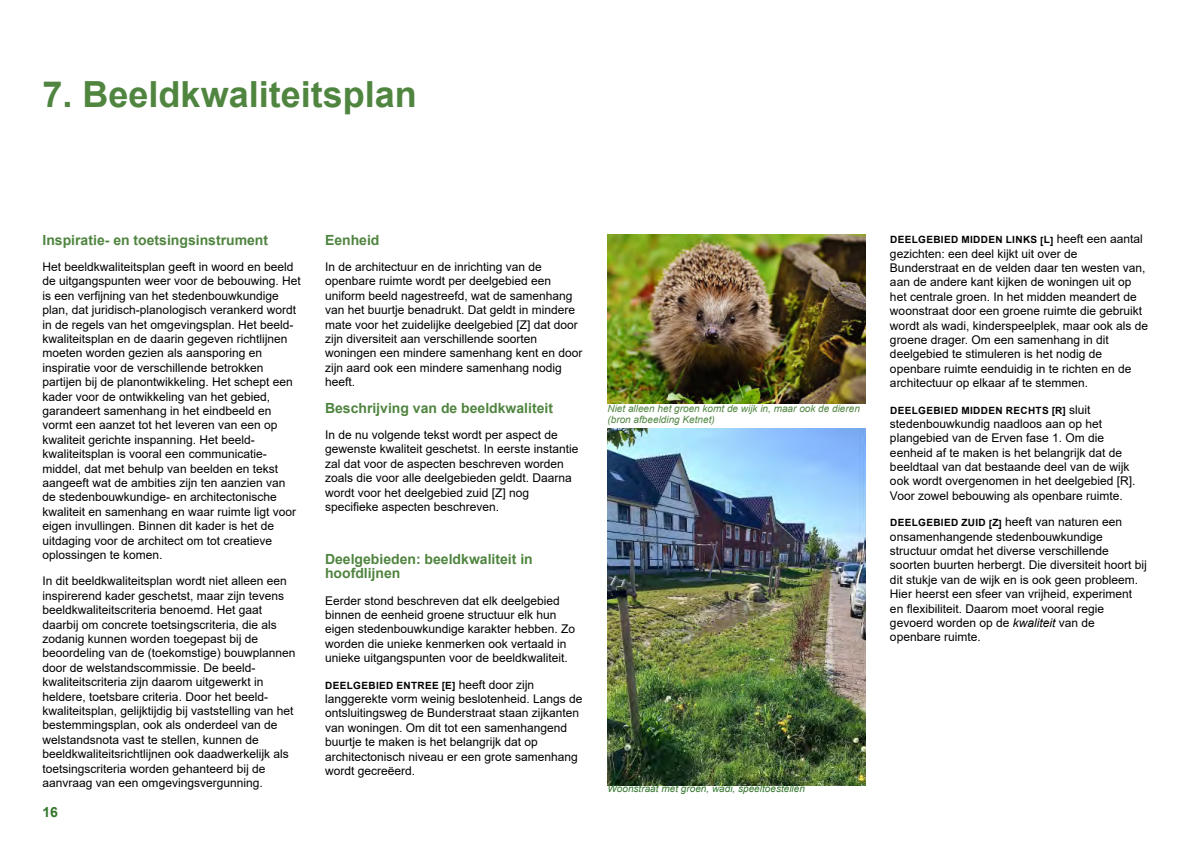
<style>
.page{position:relative;width:1191px;height:842px;background:#fff}
.page>*{position:absolute;margin:0;border:0;box-sizing:border-box;transform-origin:0 0}
.t1{font:700 36px "Arial";color:#508540}
.t2{font:700 14px/14.5px "Arial";color:#508540}
.t3{font:700 14px "Arial";color:#35772d}
.t4{font:12px/14.4px "Arial";color:#000}
.t5{font:700 10px "Arial";letter-spacing:.035em;color:#000}
.t6{font:italic 10px/10.3px "Arial";color:#508540}
.t7{font:italic 10px "Arial";color:#35772d}
.s1{font-weight:400;font-size:12px}
.s2{font-weight:700;font-size:10px}
.s3{font-style:italic}
</style>
<div class="page">
<img style="left:607px;top:429px;width:259px;height:356px">
<img style="left:607px;top:235px;width:259px;height:168px">
<h1 class="t1" style="left:43px;top:80px;width:376px">7. Beeldkwaliteitsplan</h1>
<p class="t2" style="left:43px;top:234px;width:227px">Inspiratie- en toetsingsinstrument</p>
<p class="t4" style="left:43px;top:261px;width:260px">Het beeldkwaliteitsplan geeft in woord en beeld de uitgangspunten weer voor de bebouwing. Het is een verfijning van het stedenbouwkundige plan, dat juridisch-planologisch verankerd wordt in de regels van het omgevingsplan. Het beeld&shy;kwaliteitsplan en de daarin gegeven richtlĳnen moeten worden gezien als aansporing en inspiratie voor de verschillende betrokken partĳen bĳ de planontwikkeling. Het schept een kader voor de ontwikkeling van het gebied, garandeert samenhang in het eindbeeld en vormt een aanzet tot het leveren van een op kwaliteit gerichte inspanning. Het beeld&shy;kwaliteitsplan is vooral een communicatie&shy;middel, dat met behulp van beelden en tekst aangeeft wat de ambities zĳn ten aanzien van de stedenbouwkundige- en architectonische kwaliteit en samenhang en waar ruimte ligt voor eigen invullingen. Binnen dit kader is het de uitdaging voor de architect om tot creatieve oplossingen te komen.</p>
<p class="t4" style="left:43px;top:575px;width:254px">In dit beeldkwaliteitsplan wordt niet alleen een inspirerend kader geschetst, maar zĳn tevens beeldkwaliteitscriteria benoemd. Het gaat daarbĳ om concrete toetsingscriteria, die als zodanig kunnen worden toegepast bĳ de beoordeling van de (toekomstige) bouwplannen door de welstandscommissie. De beeld&shy;kwaliteitscriteria zĳn daarom uitgewerkt in heldere, toetsbare criteria. Door het beeld&shy;kwaliteitsplan, gelĳktĳdig bĳ vaststelling van het bestemmingsplan, ook als onderdeel van de welstandsnota vast te stellen, kunnen de beeldkwaliteitsrichtlĳnen ook daadwerkelĳk als toetsingscriteria worden gehanteerd bĳ de aanvraag van een omgevingsvergunning.</p>
<p class="t3" style="left:43px;top:806px;width:17px">16</p>
<p class="t2" style="left:325px;top:234px;width:56px">Eenheid</p>
<p class="t4" style="left:325px;top:261px;width:259px">In de architectuur en de inrichting van de openbare ruimte wordt per deelgebied een uniform beeld nagestreefd, wat de samenhang van het buurtje benadrukt. Dat geldt in mindere mate voor het zuidelĳke deelgebied [Z] dat door zĳn diversiteit aan verschillende soorten woningen een mindere samenhang kent en door zĳn aard ook een mindere samenhang nodig heeft.</p>
<p class="t2" style="left:325px;top:402px;width:229px">Beschrĳving van de beeldkwaliteit</p>
<p class="t4" style="left:325px;top:429px;width:255px">In de nu volgende tekst wordt per aspect de gewenste kwaliteit geschetst. In eerste instantie zal dat voor de aspecten beschreven worden zoals die voor alle deelgebieden geldt. Daarna wordt voor het deelgebied zuid [Z] nog specifieke aspecten beschreven.</p>
<p class="t2" style="left:325px;top:553px;width:209px">Deelgebieden: beeldkwaliteit in hoofdlĳnen</p>
<p class="t4" style="left:325px;top:594px;width:252px">Eerder stond beschreven dat elk deelgebied binnen de eenheid groene structuur elk hun eigen stedenbouwkundige karakter hebben. Zo worden die unieke kenmerken ook vertaald in unieke uitgangspunten voor de beeldkwaliteit.</p>
<p class="t5" style="left:325px;top:681px;width:210px">DEELGEBIED ENTREE [E] <span class="s1">heeft door zĳn</span></p>
<p class="t4" style="left:325px;top:693px;width:259px">langgerekte vorm weinig beslotenheid. Langs de ontsluitingsweg de Bunderstraat staan zĳkanten van woningen. Om dit tot een samenhangend buurtje te maken is het belangrĳk dat op architectonisch niveau er een grote samenhang wordt gecreëerd.</p>
<p class="t6" style="left:607px;top:404px;width:254px">Niet alleen het groen komt de wĳk in, maar ook de dieren (bron afbeelding Ketnet)</p>
<p class="t7" style="left:607px;top:785px;width:199px">Woonstraat met groen, wadi, speeltoestellen</p>
<p class="t5" style="left:890px;top:236px;width:254px">DEELGEBIED MIDDEN LINKS [L] <span class="s1">heeft een aantal</span></p>
<p class="t4" style="left:890px;top:247px;width:260px">gezichten: een deel kĳkt uit over de Bunderstraat en de velden daar ten westen van, aan de andere kant kĳken de woningen uit op het centrale groen. In het midden meandert de woonstraat door een groene ruimte die gebruikt wordt als wadi, kinderspeelplek, maar ook als de groene drager. Om een samenhang in dit deelgebied te stimuleren is het nodig de openbare ruimte eenduidig in te richten en de architectuur op elkaar af te stemmen.</p>
<p class="t5" style="left:890px;top:406px;width:202px">DEELGEBIED MIDDEN RECHTS [R] <span class="s1">sluit</span></p>
<p class="t4" style="left:890px;top:418px;width:247px">stedenbouwkundig naadloos aan op het plangebied van de Erven fase 1. Om die eenheid af te maken is het belangrĳk dat de beeldtaal van dat bestaande deel van de wĳk ook wordt overgenomen in het deelgebied [R].<br>Voor zowel bebouwing als openbare ruimte.</p>
<p class="t4" style="left:890px;top:516px;width:258px"><span class="s2">DEELGEBIED ZUID [Z]</span> heeft van naturen een onsamenhangende stedenbouwkundige structuur omdat het diverse verschillende soorten buurten herbergt. Die diversiteit hoort bĳ dit stukje van de wĳk en is ook geen probleem.<br>Hier heerst een sfeer van vrĳheid, experiment en flexibiliteit. Daarom moet vooral regie gevoerd worden op de <span class="s3">kwaliteit</span> van de openbare ruimte.</p>
</div>
